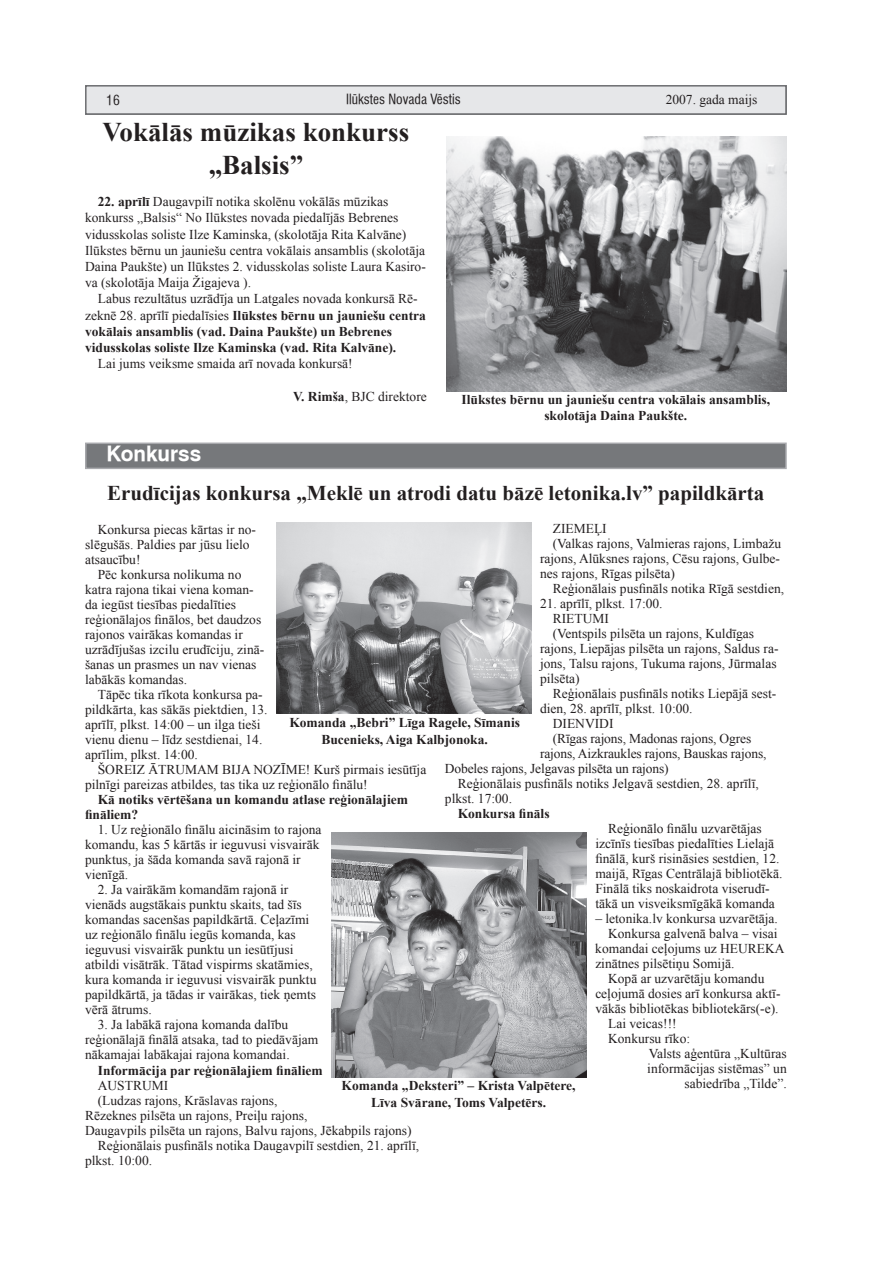
<style>
.page{position:relative;width:893px;height:1263px;background:#fff}
.page>*{position:absolute;margin:0;border:0;box-sizing:border-box;transform-origin:0 0}
.t1{font:700 27px/32.4px "Times New Roman";color:#231f20;text-align:center}
.t2{font:700 21px "Times New Roman";color:#231f20}
.t3{font:700 21px "Swiss 721 TL";color:#fff}
.t4{font:13.5px/15px "Times New Roman";color:#231f20}
.t5{font:700 13.5px/16.2px "Times New Roman";color:#231f20}
.t6{font:condensed 13.5px "Swiss 721 TL Baltic";color:#231f20}
.s1{font-weight:700}
.s2{font-weight:400}
</style>
<div class="page">
<div style="left:86px;top:443px;width:700px;height:25px;background:#76787b"></div>
<div style="left:85px;top:442px;width:702px;height:27px;border:2px solid #a8a9ad"></div>
<img style="left:447px;top:136px;width:340px;height:255px">
<img style="left:332px;top:833px;width:255px;height:244px">
<img style="left:276px;top:522px;width:255px;height:191px">
<div style="left:86px;top:86px;width:700px;height:28px;background:#e6e7e9"></div>
<div style="left:85px;top:85px;width:702px;height:30px;border:2px solid #6c6d70"></div>
<p class="t6" style="left:106px;top:91px;width:15px">616</p>
<p class="t6" style="left:346px;top:90px;width:116px">Ilûkstes Novada Vçstis</p>
<p class="t4" style="left:666px;top:92px;width:93px">2007. gada maijs</p>
<h1 class="t1" style="left:103px;top:115px;width:308px">Vokālās mūzikas konkurss „Balsis”</h1>
<p class="t4" style="left:85px;top:193px;width:342px;line-height:16.2px;text-indent:13px"><span class="s1">22. aprīlī</span> Daugavpilī notika skolēnu vokālās mūzikas konkurss „Balsis“ No Ilūkstes novada piedalījās Bebrenes vidusskolas soliste Ilze Kaminska, (skolotāja Rita Kalvāne)<br>Ilūkstes bērnu un jauniešu centra vokālais ansamblis (skolotāja Daina Paukšte) un Ilūkstes 2. vidusskolas soliste Laura Kasiro&shy;va (skolotāja Maija Žigajeva ).</p>
<p class="t5" style="left:85px;top:290px;width:342px;text-indent:13px"><span class="s2">Labus rezultātus uzrādīja un Latgales novada konkursā Rē&shy;zeknē 28. aprīlī piedalīsies</span> Ilūkstes bērnu un jauniešu centra vokālais ansamblis (vad. Daina Paukšte) un Bebrenes vidusskolas soliste Ilze Kaminska (vad. Rita Kalvāne).</p>
<p class="t4" style="left:98px;top:356px;width:256px">Lai jums veiksme smaida arī novada konkursā!</p>
<p class="t4" style="left:293px;top:388px;width:135px"><span class="s1">V. Rimša</span>, BJC direktore</p>
<p class="t5" style="left:461px;top:391px;width:310px;text-align:center">Ilūkstes bērnu un jauniešu centra vokālais ansamblis, skolotāja Daina Paukšte.</p>
<h2 class="t3" style="left:106px;top:441px;width:96px">Konkurss</h2>
<h2 class="t2" style="left:107px;top:479px;width:659px">Erudīcijas konkursa „Meklē un atrodi datu bāzē letonika.lv” papildkārta</h2>
<p class="t4" style="left:553px;top:521px;width:55px">ZIEMEĻI</p>
<p class="t4" style="left:553px;top:536px;width:230px">(Valkas rajons, Valmieras rajons, Limbažu</p>
<p class="t4" style="left:540px;top:551px;width:241px">rajons, Alūksnes rajons, Cēsu rajons, Gulbe-</p>
<p class="t4" style="left:540px;top:566px;width:136px">nes rajons, Rīgas pilsēta)</p>
<p class="t4" style="left:553px;top:581px;width:233px">Reģionālais pusfināls notika Rīgā sestdien,</p>
<p class="t4" style="left:540px;top:596px;width:124px">21. aprīlī, plkst. 17:00.</p>
<p class="t4" style="left:553px;top:611px;width:58px">RIETUMI</p>
<p class="t4" style="left:553px;top:626px;width:203px">(Ventspils pilsēta un rajons, Kuldīgas</p>
<p class="t4" style="left:540px;top:641px;width:240px">rajons, Liepājas pilsēta un rajons, Saldus ra-</p>
<p class="t4" style="left:540px;top:656px;width:238px">jons, Talsu rajons, Tukuma rajons, Jūrmalas</p>
<p class="t4" style="left:540px;top:671px;width:41px">pilsēta)</p>
<p class="t4" style="left:553px;top:686px;width:225px">Reģionālais pusfināls notiks Liepājā sest-</p>
<p class="t4" style="left:540px;top:701px;width:154px">dien, 28. aprīlī, plkst. 10:00.</p>
<p class="t4" style="left:553px;top:716px;width:62px">DIENVIDI</p>
<p class="t4" style="left:553px;top:731px;width:200px">(Rīgas rajons, Madonas rajons, Ogres</p>
<p class="t4" style="left:540px;top:746px;width:228px">rajons, Aizkraukles rajons, Bauskas rajons,</p>
<p class="t4" style="left:445px;top:761px;width:225px">Dobeles rajons, Jelgavas pilsēta un rajons)</p>
<p class="t4" style="left:458px;top:776px;width:303px">Reģionālais pusfināls notiks Jelgavā sestdien, 28. aprīlī,</p>
<p class="t4" style="left:445px;top:791px;width:69px">plkst. 17:00.</p>
<p class="t5" style="left:458px;top:805px;width:93px">Konkursa fināls</p>
<p class="t4" style="left:595px;top:821px;width:189px;text-indent:13px">Reģionālo finālu uzvarētājas izcīnīs tiesības piedalīties Lielajā finālā, kurš risināsies sestdien, 12. maijā, Rīgas Centrālajā bibliotēkā.<br>Finālā tiks noskaidrota viserudī&shy;tākā un visveiksmīgākā komanda</p>
<p class="t4" style="left:595px;top:911px;width:184px">– letonika.lv konkursa uzvarētāja.</p>
<p class="t4" style="left:608px;top:926px;width:171px">Konkursa galvenā balva – visai</p>
<p class="t4" style="left:595px;top:941px;width:191px">komandai ceļojums uz HEUREKA</p>
<p class="t4" style="left:595px;top:956px;width:141px">zinātnes pilsētiņu Somijā.</p>
<p class="t4" style="left:608px;top:971px;width:158px">Kopā ar uzvarētāju komandu</p>
<p class="t4" style="left:595px;top:986px;width:187px">ceļojumā dosies arī konkursa aktī-</p>
<p class="t4" style="left:595px;top:1001px;width:185px">vākās bibliotēkas bibliotekārs(-e).</p>
<p class="t4" style="left:608px;top:1016px;width:70px">Lai veicas!!!</p>
<p class="t4" style="left:608px;top:1031px;width:84px">Konkursu rīko:</p>
<p class="t4" style="left:649px;top:1046px;width:139px">Valsts aģentūra „Kultūras</p>
<p class="t4" style="left:647px;top:1061px;width:141px">informācijas sistēmas” un</p>
<p class="t5" style="left:342px;top:1077px;width:236px">Komanda „Deksteri” – Krista Valpētere,</p>
<p class="t4" style="left:684px;top:1076px;width:104px">sabiedrība „Tilde”.</p>
<p class="t5" style="left:371px;top:1093px;width:177px">Līva Svārane, Toms Valpetērs.</p>
<p class="t4" style="left:85px;top:522px;width:172px;text-indent:13px">Konkursa piecas kārtas ir no&shy;slēgušās. Paldies par jūsu lielo atsaucību!</p>
<p class="t4" style="left:85px;top:567px;width:181px;text-indent:13px">Pēc konkursa nolikuma no katra rajona tikai viena koman&shy;da iegūst tiesības piedalīties reģionālajos finālos, bet daudzos rajonos vairākas komandas ir uzrādījušas izcilu erudīciju, zinā&shy;šanas un prasmes un nav vienas labākās komandas.</p>
<p class="t4" style="left:85px;top:687px;width:184px;text-indent:13px">Tāpēc tika rīkota konkursa pa&shy;pildkārta, kas sākās piektdien, 13. aprīlī, plkst. 14:00 – un ilga tieši vienu dienu – līdz sestdienai, 14. aprīlim, plkst. 14:00.</p>
<p class="t4" style="left:85px;top:762px;width:343px;text-indent:13px">ŠOREIZ ĀTRUMAM BIJA NOZĪME! Kurš pirmais iesūtīja pilnīgi pareizas atbildes, tas tika uz reģionālo finālu!</p>
<p class="t5" style="left:85px;top:792px;width:325px;line-height:15px;text-indent:13px">Kā notiks vērtēšana un komandu atlase reģionālajiem fināliem?</p>
<p class="t4" style="left:85px;top:822px;width:238px;text-indent:13px">1. Uz reģionālo finālu aicināsim to rajona komandu, kas 5 kārtās ir ieguvusi visvairāk punktus, ja šāda komanda savā rajonā ir vienīgā.</p>
<p class="t4" style="left:85px;top:882px;width:233px;text-indent:13px">2. Ja vairākām komandām rajonā ir vienāds augstākais punktu skaits, tad šīs komandas sacenšas papildkārtā. Ceļazīmi uz reģionālo finālu iegūs komanda, kas ieguvusi visvairāk punktu un iesūtījusi atbildi visātrāk. Tātad vispirms skatāmies, kura komanda ir ieguvusi visvairāk punktu papildkārtā, ja tādas ir vairākas, tiek ņemts vērā ātrums.</p>
<p class="t4" style="left:85px;top:1017px;width:235px;text-indent:13px">3. Ja labākā rajona komanda dalību reģionālajā finālā atsaka, tad to piedāvājam nākamajai labākajai rajona komandai.</p>
<p class="t5" style="left:98px;top:1061px;width:226px">Informācija par reģionālajiem fināliem</p>
<p class="t4" style="left:98px;top:1077px;width:72px">AUSTRUMI</p>
<p class="t4" style="left:98px;top:1092px;width:181px">(Ludzas rajons, Krāslavas rajons,</p>
<p class="t4" style="left:85px;top:1107px;width:224px">Rēzeknes pilsēta un rajons, Preiļu rajons,</p>
<p class="t4" style="left:85px;top:1122px;width:328px">Daugavpils pilsēta un rajons, Balvu rajons, Jēkabpils rajons)</p>
<p class="t4" style="left:98px;top:1137px;width:323px">Reģionālais pusfināls notika Daugavpilī sestdien, 21. aprīlī,</p>
<p class="t4" style="left:85px;top:1152px;width:69px">plkst. 10:00.</p>
<p class="t5" style="left:289px;top:714px;width:232px;text-align:center">Komanda „Bebri” Līga Ragele, Sīmanis<br>Bucenieks, Aiga Kalbjonoka.</p>
</div>
